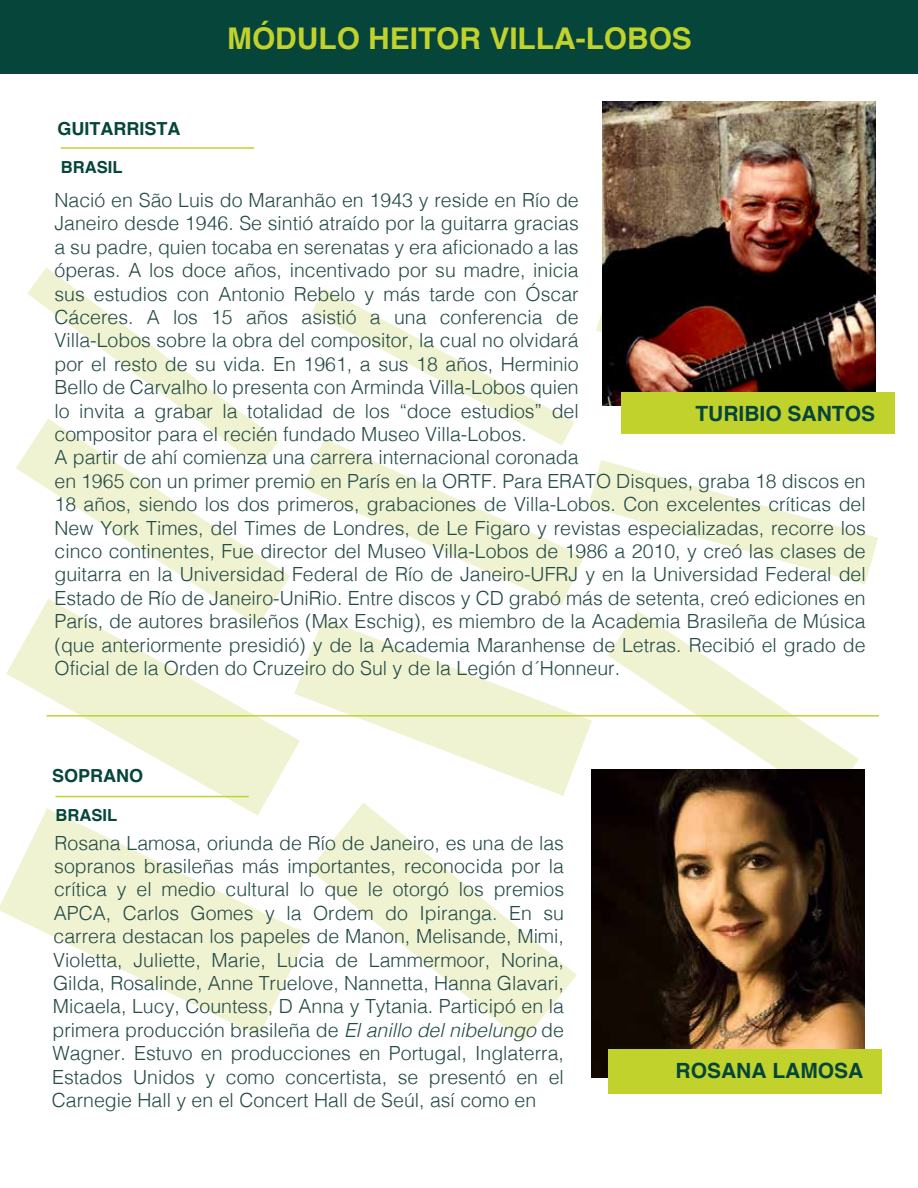
<style>
.page{position:relative;width:918px;height:1188px;background:#fff}
.page>*{position:absolute;margin:0;border:0;box-sizing:border-box;transform-origin:0 0}
.t1{font:700 29.85px "Helvetica";color:#c2d22d}
.t2{font:700 21px "Helvetica";color:#06453a}
.t3{font:300 19.5px/23.4px "Helvetica";color:#254a47;text-align:justify}
.t4{font:700 18px "Helvetica";color:#06453a}
.t5{font:700 16.65px "Helvetica";color:#06453a}
.s1{font-style:italic}
</style>
<div class="page">
<svg style="left:6px;top:626px;width:288px;height:182px"></svg>
<svg style="left:294px;top:618px;width:298px;height:178px"></svg>
<svg style="left:0;top:808px;width:308px;height:228px"></svg>
<svg style="left:309px;top:803px;width:268px;height:239px"></svg>
<svg style="left:16px;top:451px;width:274px;height:175px"></svg>
<svg style="left:302px;top:446px;width:282px;height:159px"></svg>
<svg style="left:588px;top:460px;width:290px;height:124px"></svg>
<svg style="left:608px;top:611px;width:251px;height:158px"></svg>
<svg style="left:27px;top:268px;width:252px;height:199px"></svg>
<svg style="left:312px;top:289px;width:262px;height:157px"></svg>
<hr style="left:47px;top:715px;width:832px;height:2px;background:#c2d22d">
<div style="left:0;top:0;width:918px;height:74px;background:#06453a"></div>
<img style="left:591px;top:769px;width:273px;height:308px">
<div style="left:608px;top:1049px;width:273px;height:45px;background:#c2d22d"></div>
<hr style="left:55px;top:796px;width:194px;height:1px;background:#c2d22d">
<img style="left:602px;top:102px;width:273px;height:303px">
<div style="left:622px;top:392px;width:273px;height:42px;background:#c2d22d"></div>
<hr style="left:61px;top:147px;width:193px;height:2px;background:#c2d22d">
<p class="t4" style="left:58px;top:115px;width:124px">GUITARRISTA</p>
<p class="t5" style="left:61px;top:154px;width:63px">BRASIL</p>
<h1 class="t1" style="left:227px;top:15px;width:466px">MÓDULO HEITOR VILLA-LOBOS</h1>
<p class="t3" style="left:55px;top:187px;width:813px;text-align:left">Nació en São Luis do Maranhão en 1943 y reside en Río de<br>Janeiro desde 1946. Se sintió atraído por la guitarra gracias<br>a su padre, quien tocaba en serenatas y era aficionado a las<br>óperas. A los doce años, incentivado por su madre, inicia<br>sus estudios con Antonio Rebelo y más tarde con Óscar<br>Cáceres. A los 15 años asistió a una conferencia de<br>Villa-Lobos sobre la obra del compositor, la cual no olvidará<br>por el resto de su vida. En 1961, a sus 18 años, Herminio<br>Bello de Carvalho lo presenta con Arminda Villa-Lobos quien<br>lo invita a grabar la totalidad de los “doce estudios” del<br>compositor para el recién fundado Museo Villa-Lobos.<br>A partir de ahí comienza una carrera internacional coronada<br>en 1965 con un primer premio en París en la ORTF. Para ERATO Disques, graba 18 discos en 18 años, siendo los dos primeros, grabaciones de Villa-Lobos. Con excelentes críticas del New York Times, del Times de Londres, de Le Figaro y revistas especializadas, recorre los cinco continentes, Fue director del Museo Villa-Lobos de 1986 a 2010, y creó las clases de guitarra en la Universidad Federal de Río de Janeiro-UFRJ y en la Universidad Federal del Estado de Río de Janeiro-UniRio. Entre discos y CD grabó más de setenta, creó ediciones en París, de autores brasileños (Max Eschig), es miembro de la Academia Brasileña de Música (que anteriormente presidió) y de la Academia Maranhense de Letras. Recibió el grado de Oficial de la Orden do Cruzeiro do Sul y de la Legión d´Honneur.</p>
<p class="t2" style="left:695px;top:396px;width:181px">TURIBIO SANTOS</p>
<p class="t4" style="left:52px;top:761px;width:93px">SOPRANO</p>
<p class="t5" style="left:55px;top:801px;width:63px">BRASIL</p>
<p class="t3" style="left:52px;top:830px;width:514px">Rosana Lamosa, oriunda de Río de Janeiro, es una de las sopranos brasileñas más importantes, reconocida por la crítica y el medio cultural lo que le otorgó los premios APCA, Carlos Gomes y la Ordem do Ipiranga. En su carrera destacan los papeles de Manon, Melisande, Mimi, Violetta, Juliette, Marie, Lucia de Lammermoor, Norina, Gilda, Rosalinde, Anne Truelove, Nannetta, Hanna Glavari, Micaela, Lucy, Countess, D Anna y Tytania. Participó en la primera producción brasileña de <span class="s1">El anillo del nibelungo</span> de Wagner. Estuvo en producciones en Portugal, Inglaterra, Estados Unidos y como concertista, se presentó en el Carnegie Hall y en el Concert Hall de Seúl, así como en</p>
<p class="t2" style="left:676px;top:1053px;width:189px">ROSANA LAMOSA</p>
</div>
